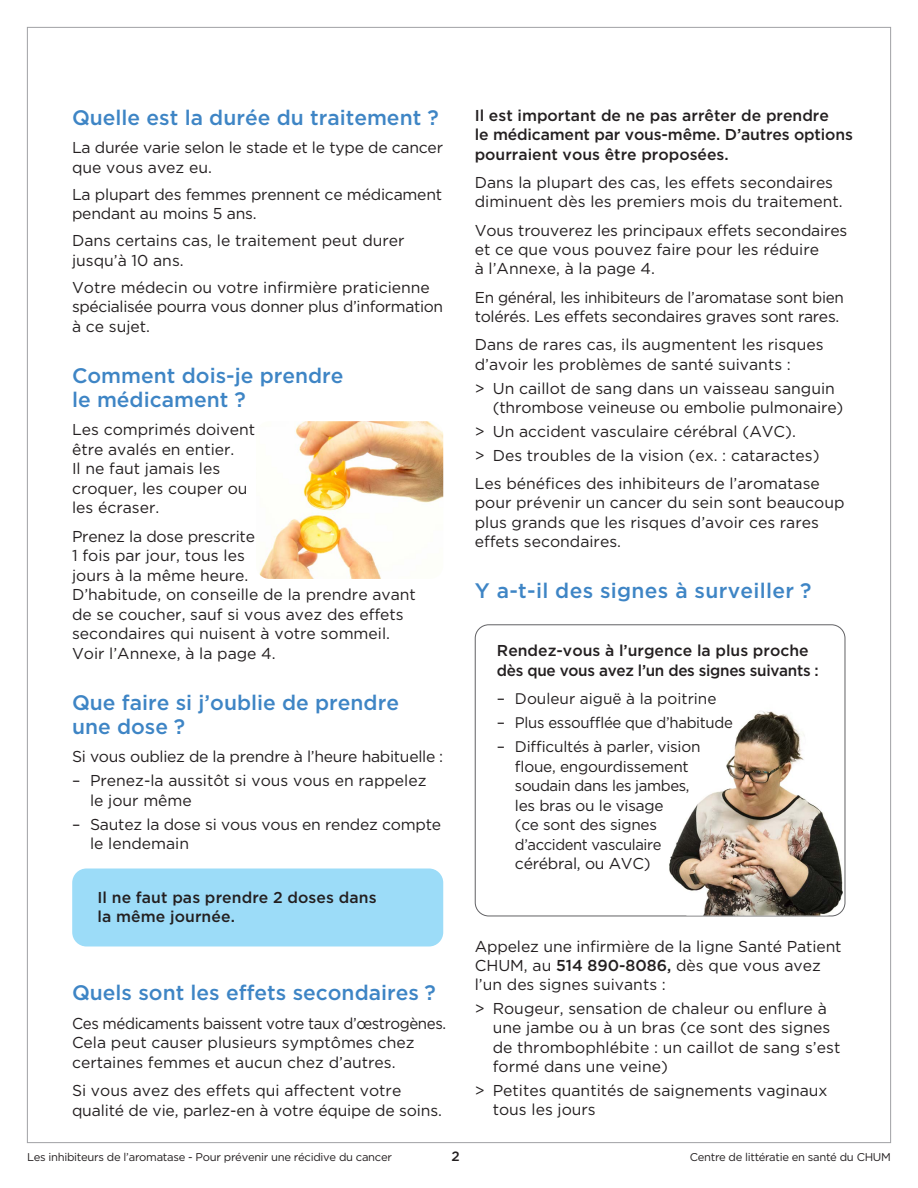
<style>
.page{position:relative;width:918px;height:1188px;background:#fff}
.page>*{position:absolute;margin:0;border:0;box-sizing:border-box;transform-origin:0 0}
.t1{font:500 21px/24px "Gotham";color:#3e85c5}
.t2{font:15.75px/19.5px "Gotham";color:#231f20}
.t3{font:500 15.75px/19.5px "Gotham";color:#231f20}
.t4{font:15.75px/19.4px "Gotham";letter-spacing:-.02em;color:#231f20}
.t5{font:15.75px/19.5px "Gotham";color:#231f20;scale:.96 1}
.t6{font:500 15.75px/19.5px "Gotham";letter-spacing:-.02em;color:#231f20}
.t7{font:15.3px/19.5px "Gotham";letter-spacing:-.015em;color:#231f20}
.t8{font:500 13.5px "Gotham";color:#231f20}
.t9{font:11.25px "Gotham";letter-spacing:-.025em;color:#231f20}
.s1{font-size:15.75px}
.s2{font-weight:500}
</style>
<div class="page">
<img style="left:259px;top:421px;width:184px;height:158px">
<div style="left:73px;top:869px;width:370px;height:77px;background:#9cdcf8;border-radius:14px"></div>
<div style="left:72px;top:868px;width:371px;height:78px;border:2px solid #9cdcf8;border-radius:14px"></div>
<div style="left:475px;top:624px;width:370px;height:292px;border:1px solid #616164;border-radius:14px"></div>
<img style="left:667px;top:711px;width:176px;height:204px">
<h1 class="t1" style="left:72px;top:105px;width:368px">Quelle est la durée du traitement ?</h1>
<p class="t2" style="left:72px;top:138px;width:373px">La durée varie selon le stade et le type de cancer que vous avez eu.</p>
<p class="t2" style="left:72px;top:184px;width:372px">La plupart des femmes prennent ce médicament pendant au moins 5 ans.</p>
<p class="t2" style="left:72px;top:231px;width:334px">Dans certains cas, le traitement peut durer jusqu’à 10 ans.</p>
<p class="t2" style="left:72px;top:277px;width:373px">Votre médecin ou votre infirmière praticienne spécialisée pourra vous donner plus d’information à ce sujet.</p>
<h1 class="t1" style="left:72px;top:363px;width:273px">Comment dois-je prendre le médicament ?</h1>
<p class="t2" style="left:72px;top:420px;width:185px">Les comprimés doivent être avalés en entier.<br>Il ne faut jamais les croquer, les couper ou les écraser.</p>
<p class="t2" style="left:72px;top:526px;width:345px">Prenez la dose prescrite<br>1 fois par jour, tous les<br>jours à la même heure.<br>D’habitude, on conseille de la prendre avant de se coucher, sauf si vous avez des effets secondaires qui nuisent à votre sommeil.<br>Voir l’Annexe, à la page 4.</p>
<h1 class="t1" style="left:72px;top:690px;width:329px">Que faire si j’oublie de prendre une dose ?</h1>
<p class="t4" style="left:72px;top:747px;width:373px">Si vous oubliez de la prendre à l’heure habituelle :</p>
<p class="t2" style="left:90px;top:771px;width:338px;text-indent:-18px">– Prenez-la aussitôt si vous vous en rappelez le jour même</p>
<p class="t2" style="left:90px;top:814px;width:353px;text-indent:-18px">– Sautez la dose si vous vous en rendez compte le lendemain</p>
<p class="t3" style="left:97px;top:887px;width:281px">Il ne faut pas prendre 2 doses dans la même journée.</p>
<h1 class="t1" style="left:72px;top:980px;width:365px">Quels sont les effets secondaires ?</h1>
<p class="t5" style="left:72px;top:1013px;width:391px">Ces médicaments baissent votre taux d’œstrogènes.<br>Cela peut causer plusieurs symptômes chez certaines femmes et aucun chez d’autres.</p>
<p class="t2" style="left:72px;top:1080px;width:371px">Si vous avez des effets qui affectent votre qualité de vie, parlez-en à votre équipe de soins.</p>
<p class="t3" style="left:475px;top:105px;width:380px">Il est important de ne pas arrêter de prendre<br>le médicament par vous-même. D’autres options pourraient vous être proposées.</p>
<p class="t2" style="left:475px;top:172px;width:369px">Dans la plupart des cas, les effets secondaires diminuent dès les premiers mois du traitement.</p>
<p class="t2" style="left:475px;top:220px;width:374px">Vous trouverez les principaux effets secondaires et ce que vous pouvez faire pour les réduire<br>à l’Annexe, à la page 4.</p>
<p class="t4" style="left:475px;top:287px;width:371px">En général, les inhibiteurs de l’aromatase sont bien tolérés. Les effets secondaires graves sont rares.</p>
<p class="t2" style="left:475px;top:335px;width:350px">Dans de rares cas, ils augmentent les risques d’avoir les problèmes de santé suivants :</p>
<p class="t2" style="left:493px;top:378px;width:352px;text-indent:-18px">&gt; Un caillot de sang dans un vaisseau sanguin (thrombose veineuse ou embolie pulmonaire)</p>
<p class="t2" style="left:475px;top:419px;width:346px;line-height:23.9px">&gt; Un accident vasculaire cérébral (AVC).<br>&gt; Des troubles de la vision (ex. : cataractes)</p>
<p class="t2" style="left:475px;top:473px;width:371px">Les bénéfices des inhibiteurs de l’aromatase pour prévenir un cancer du sein sont beaucoup plus grands que les risques d’avoir ces rares effets secondaires.</p>
<h1 class="t1" style="left:475px;top:578px;width:338px">Y a-t-il des signes à surveiller ?</h1>
<p class="t6" style="left:497px;top:641px;width:323px">Rendez-vous à l’urgence la plus proche dès que vous avez l’un des signes suivants :</p>
<p class="t7" style="left:497px;top:689px;width:221px"><span class="s1">–</span> Douleur aiguë à la poitrine</p>
<p class="t7" style="left:497px;top:713px;width:237px"><span class="s1">–</span> Plus essoufflée que d’habitude</p>
<p class="t7" style="left:515px;top:737px;width:187px;text-indent:-18px"><span class="s1">–</span> Difficultés à parler, vision floue, engourdissement soudain dans les jambes, les bras ou le visage<br>(ce sont des signes d’accident vasculaire</p>
<p class="t2" style="left:515px;top:853px;width:137px">cérébral, ou AVC)</p>
<p class="t2" style="left:475px;top:936px;width:368px">Appelez une infirmière de la ligne Santé Patient<br>CHUM, au <span class="s2">514 890-8086,</span> dès que vous avez l’un des signes suivants :</p>
<p class="t2" style="left:493px;top:999px;width:349px;text-indent:-18px">&gt; Rougeur, sensation de chaleur ou enflure à une jambe ou à un bras (ce sont des signes de thrombophlébite : un caillot de sang s’est formé dans une veine)</p>
<p class="t2" style="left:493px;top:1080px;width:336px;text-indent:-18px">&gt; Petites quantités de saignements vaginaux tous les jours</p>
<p class="t9" style="left:27px;top:1150px;width:367px">Les inhibiteurs de l’aromatase - Pour prévenir une récidive du cancer</p>
<p class="t8" style="left:451px;top:1147px;width:10px">2</p>
<p class="t9" style="left:690px;top:1150px;width:203px">Centre de littératie en santé du CHUM</p>
</div>
